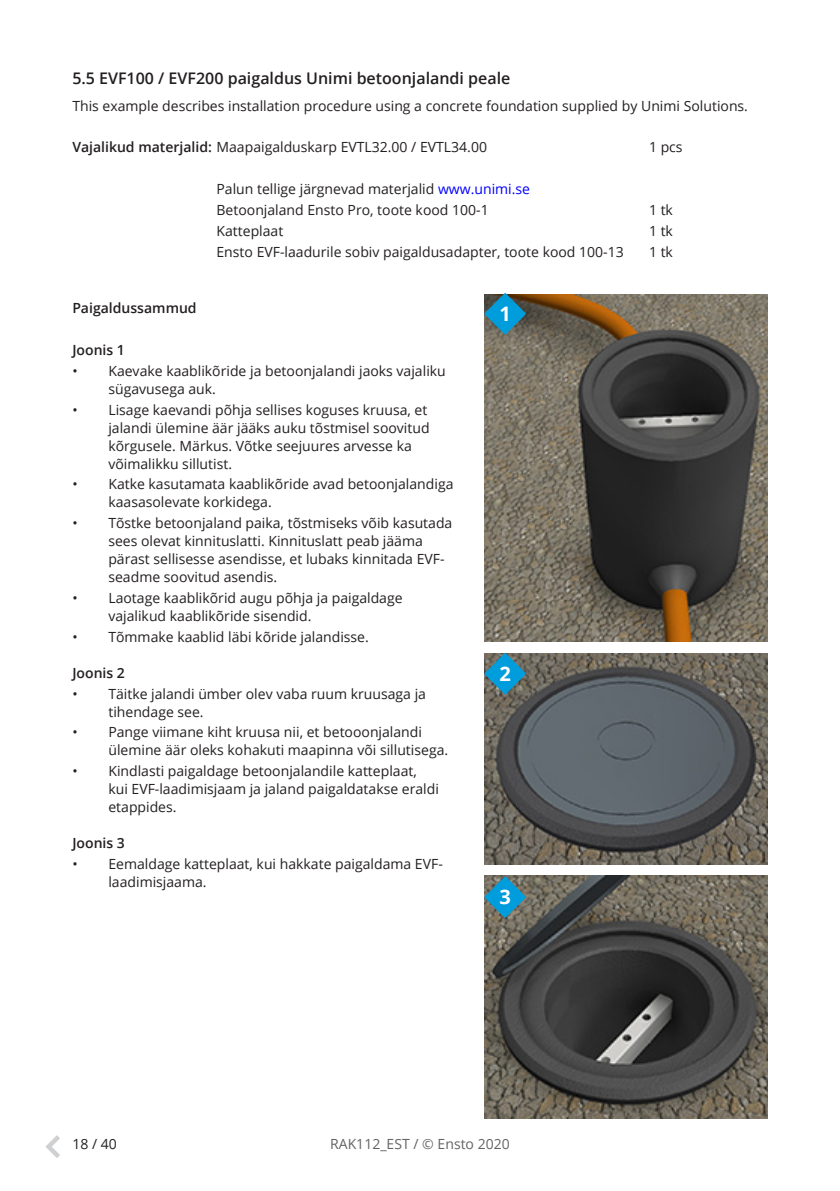
<style>
.page{position:relative;width:840px;height:1191px;background:#fff}
.page>*{position:absolute;margin:0;border:0;box-sizing:border-box;transform-origin:0 0}
.Figure_numbering{font:700 20px "Open Sans";color:#fff}
.Heading_3{font:600 16px "Open Sans";color:#231f20}
.Body_text{font:14px/18px "Open Sans";color:#231f20}
.Body_text_bullets{font:14px "Open Sans";color:#231f20}
.Body_text-2{font:600 14px "Open Sans";color:#231f20}
.t1{font:14px "Open Sans";color:#636366}
.s1{font-weight:600}
.s2{color:#00f}
</style>
<div class="page">
<svg style="left:45px;top:1135px;width:15px;height:23px"></svg>
<img style="left:484px;top:875px;width:283px;height:243px">
<img style="left:484px;top:653px;width:283px;height:211px">
<img style="left:484px;top:295px;width:283px;height:346px">
<svg style="left:484px;top:292px;width:43px;height:44px;background:#397e94"></svg>
<svg style="left:484px;top:652px;width:43px;height:44px;background:#3e859c"></svg>
<svg style="left:484px;top:875px;width:43px;height:44px;background:#40859b"></svg>
<p class="Heading_3" style="left:72px;top:67px;width:439px">5.5 EVF100 / EVF200 paigaldus Unimi betoonjalandi peale</p>
<p class="Body_text" style="left:72px;top:96px;width:676px">This example describes installation procedure using a concrete foundation supplied by Unimi Solutions.</p>
<p class="Body_text" style="left:72px;top:138px;width:416px"><span class="s1">Vajalikud materjalid:</span> Maapaigalduskarp EVTL32.00 / EVTL34.00</p>
<p class="Body_text" style="left:648px;top:138px;width:35px">1 pcs</p>
<p class="Body_text" style="left:216px;top:180px;width:315px">Palun tellige järgnevad materjalid <span class="s2">www.unimi.se</span></p>
<p class="Body_text_bullets" style="left:216px;top:200px;width:273px">Betoonjaland Ensto Pro, toote kood 100-1</p>
<p class="Body_text_bullets" style="left:648px;top:200px;width:25px">1 tk</p>
<p class="Body_text_bullets" style="left:216px;top:221px;width:68px">Katteplaat</p>
<p class="Body_text_bullets" style="left:648px;top:221px;width:25px">1 tk</p>
<p class="Body_text_bullets" style="left:216px;top:242px;width:408px">Ensto EVF-laadurile sobiv paigaldusadapter, toote kood 100-13</p>
<p class="Body_text_bullets" style="left:648px;top:242px;width:25px">1 tk</p>
<p class="Body_text-2" style="left:72px;top:298px;width:126px">Paigaldussammud</p>
<p class="Body_text-2" style="left:72px;top:340px;width:54px">Joonis 1</p>
<p class="Body_text" style="left:108px;top:361px;width:339px;text-indent:-36px">• Kaevake kaablikõride ja betoonjalandi jaoks vajaliku sügavusega auk.</p>
<p class="Body_text" style="left:108px;top:400px;width:322px;text-indent:-36px">• Lisage kaevandi põhja sellises koguses kruusa, et jalandi ülemine äär jääks auku tõstmisel soovitud kõrgusele. Märkus. Võtke seejuures arvesse ka võimalikku sillutist.</p>
<p class="Body_text" style="left:108px;top:475px;width:346px;text-indent:-36px">• Katke kasutamata kaablikõride avad betoonjalandiga kaasasolevate korkidega.</p>
<p class="Body_text" style="left:108px;top:514px;width:345px;text-indent:-36px">• Tõstke betoonjaland paika, tõstmiseks võib kasutada sees olevat kinnituslatti. Kinnituslatt peab jääma pärast sellisesse asendisse, et lubaks kinnitada EVF&shy;seadme soovitud asendis.</p>
<p class="Body_text" style="left:108px;top:588px;width:295px;text-indent:-36px">• Laotage kaablikõrid augu põhja ja paigaldage vajalikud kaablikõride sisendid.</p>
<p class="Body_text" style="left:72px;top:627px;width:298px">• Tõmmake kaablid läbi kõride jalandisse.</p>
<p class="Body_text-2" style="left:72px;top:663px;width:54px">Joonis 2</p>
<p class="Body_text" style="left:108px;top:684px;width:319px;text-indent:-36px">• Täitke jalandi ümber olev vaba ruum kruusaga ja tihendage see.</p>
<p class="Body_text" style="left:108px;top:723px;width:341px;text-indent:-36px">• Pange viimane kiht kruusa nii, et betooonjalandi ülemine äär oleks kohakuti maapinna või sillutisega.</p>
<p class="Body_text" style="left:108px;top:762px;width:332px;text-indent:-36px">• Kindlasti paigaldage betoonjalandile katteplaat, kui EVF-laadimisjaam ja jaland paigaldatakse eraldi etappides.</p>
<p class="Body_text-2" style="left:72px;top:833px;width:54px">Joonis 3</p>
<p class="Body_text" style="left:108px;top:854px;width:336px;text-indent:-36px">• Eemaldage katteplaat, kui hakkate paigaldama EVF&shy;laadimisjaama.</p>
<p class="Figure_numbering" style="left:499px;top:299px;width:13px">1</p>
<p class="Figure_numbering" style="left:499px;top:659px;width:13px">2</p>
<p class="Figure_numbering" style="left:499px;top:883px;width:13px">3</p>
<p class="Body_text" style="left:72px;top:1135px;width:46px">18 / 40</p>
<p class="t1" style="left:330px;top:1134px;width:181px">RAK112_EST / © Ensto 2020</p>
</div>
